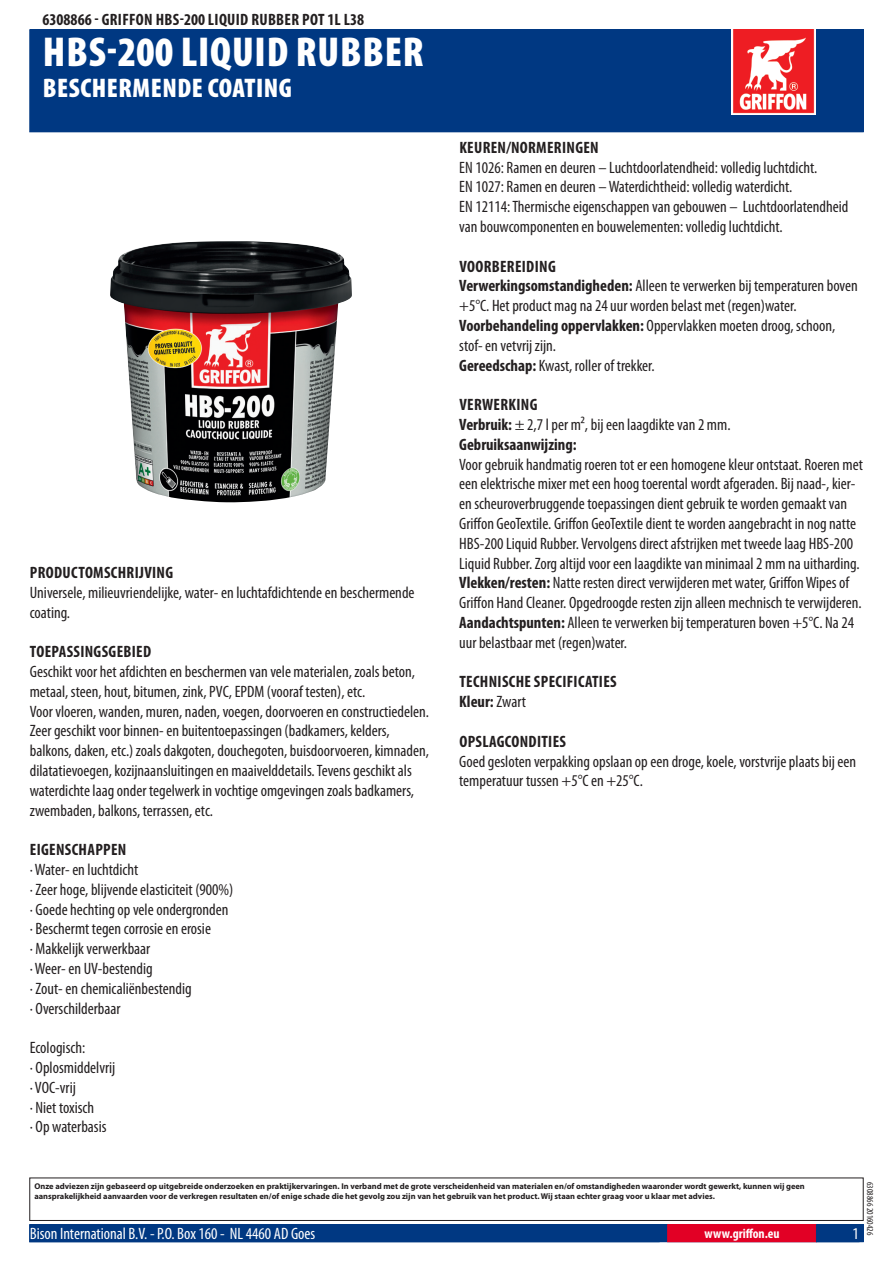
<style>
.page{position:relative;width:893px;height:1263px;background:#fff}
.page>*{position:absolute;margin:0;border:0;box-sizing:border-box;transform-origin:0 0}
.PageHeader{font:900 condensed 42px "Myriad Pro";letter-spacing:.02em;color:#fff}
.PageSubheader{font:900 condensed 27px "Myriad Pro";letter-spacing:.02em;color:#fff}
.Regular{font:condensed 16.5px/19.8px "Myriad Pro";color:#231f20}
.TOCItem{font:700 condensed 16.5px "Myriad Pro";letter-spacing:.02em;color:#231f20}
.ContactData{font:condensed 16.5px "Myriad Pro";color:#fff}
.Regular-2{font:700 condensed 16.5px "Myriad Pro";color:#231f20}
.URL{font:700 condensed 13.5px "Myriad Pro";color:#fff}
.Revisie{font:condensed 9px "Myriad Pro";color:#231f20}
.Disclaimer{font:700 8.4px/10.1px "Myriad Pro";color:#231f20}
.s1{font-weight:700}
.s2{font-weight:400}
</style>
<div class="page">
<div style="left:30px;top:30px;width:833px;height:102px;background:#003882"></div>
<img style="left:731px;top:30px;width:85px;height:85px">
<div style="left:29px;top:1177px;width:835px;height:44px;border:1px solid #231f20"></div>
<div style="left:30px;top:1225px;width:833px;height:17px;background:#003882"></div>
<div style="left:29px;top:1224px;width:835px;height:18px;border:1px solid #003882"></div>
<div style="left:668px;top:1225px;width:148px;height:17px;background:#e20025"></div>
<div style="left:667px;top:1224px;width:150px;height:18px;border:1px solid #e20025"></div>
<img style="left:110px;top:241px;width:242px;height:261px">
<p class="TOCItem" style="left:43px;top:9px;width:323px">6308866 - GRIFFON HBS-200 LIQUID RUBBER POT 1L L38</p>
<p class="PageHeader" style="left:43px;top:25px;width:379px">HBS-200 LIQUID RUBBER</p>
<p class="PageSubheader" style="left:43px;top:70px;width:251px">BESCHERMENDE COATING</p>
<p class="TOCItem" style="left:30px;top:562px;width:144px">PRODUCTOMSCHRIJVING</p>
<p class="Regular" style="left:30px;top:582px;width:386px">Universele, milieuvriendelijke, water- en luchtafdichtende en beschermende coating.</p>
<p class="TOCItem" style="left:30px;top:641px;width:123px">TOEPASSINGSGEBIED</p>
<p class="Regular" style="left:30px;top:661px;width:401px">Geschikt voor het afdichten en beschermen van vele materialen, zoals beton, metaal, steen, hout, bitumen, zink, PVC, EPDM (vooraf testen), etc.<br>Voor vloeren, wanden, muren, naden, voegen, doorvoeren en constructiedelen.<br>Zeer geschikt voor binnen- en buitentoepassingen (badkamers, kelders, balkons, daken, etc.) zoals dakgoten, douchegoten, buisdoorvoeren, kimnaden, dilatatievoegen, kozijnaansluitingen en maaivelddetails. Tevens geschikt als waterdichte laag onder tegelwerk in vochtige omgevingen zoals badkamers, zwembaden, balkons, terrassen, etc.</p>
<p class="TOCItem" style="left:30px;top:839px;width:98px">EIGENSCHAPPEN</p>
<p class="Regular" style="left:30px;top:859px;width:205px">· Water- en luchtdicht<br>· Zeer hoge, blijvende elasticiteit (900%) · Goede hechting op vele ondergronden · Beschermt tegen corrosie en erosie<br>· Makkelijk verwerkbaar<br>· Weer- en UV-bestendig<br>· Zout- en chemicaliënbestendig<br>· Overschilderbaar</p>
<p class="Regular" style="left:30px;top:1038px;width:87px">Ecologisch:<br>· Oplosmiddelvrij · VOC-vrij<br>· Niet toxisch<br>· Op waterbasis</p>
<p class="TOCItem" style="left:459px;top:137px;width:141px">KEUREN/NORMERINGEN</p>
<p class="Regular" style="left:459px;top:157px;width:391px">EN 1 026: Ramen en deuren – Luchtdoorlatendheid: volledig luchtdicht.<br>EN 1 027: Ramen en deuren – Waterdichtheid: volledig waterdicht.<br>EN 1 211 4: Thermische eigenschappen van gebouwen – Luchtdoorlatendheid van bouwcomponenten en bouwelementen: volledig luchtdicht.</p>
<p class="TOCItem" style="left:459px;top:256px;width:97px">VOORBEREIDING</p>
<p class="Regular" style="left:459px;top:276px;width:400px"><span class="s1">VERWERKINGSOMSTANDIGHEDEN:</span> Alleen te verwerken bij temperaturen boven +5°C. Het product mag na 24 uur worden belast met (regen)water.</p>
<p class="Regular" style="left:459px;top:315px;width:377px"><span class="s1">VOORBEHANDELING OPPERVLAKKEN:</span> Oppervlakken moeten droog, schoon, stof- en vetvrij zijn.</p>
<p class="Regular" style="left:459px;top:355px;width:197px"><span class="s1">GEREEDSCHAP:</span> Kwast, roller of trekker.</p>
<p class="TOCItem" style="left:459px;top:394px;width:79px">VERWERKING</p>
<p class="Regular" style="left:459px;top:414px;width:273px"><span class="s1">VERBRUIK:</span> ± 2,7 l per m², bij een laagdikte van 2 mm.</p>
<p class="Regular-2" style="left:459px;top:434px;width:119px">GEBRUIKSAANWIJZING:</p>
<p class="Regular" style="left:459px;top:454px;width:405px">Voor gebruik handmatig roeren tot er een homogene kleur ontstaat. Roeren met een elektrische mixer met een hoog toerental wordt afgeraden. Bij naad-, kier&shy;en scheuroverbruggende toepassingen dient gebruik te worden gemaakt van Griffon GeoTextile. Griffon GeoTextile dient te worden aangebracht in nog natte HBS-200 Liquid Rubber. Vervolgens direct afstrijken met tweede laag HBS-200<br>Liquid Rubber. Zorg altijd voor een laagdikte van minimaal 2 mm na uitharding.</p>
<p class="Regular" style="left:459px;top:573px;width:404px"><span class="s1">VLEKKEN/RESTEN:</span> Natte resten direct verwijderen met water, Griffon Wipes of<br>Griffon Hand Cleaner. Opgedroogde resten zijn alleen mechnisch te verwijderen.</p>
<p class="Regular" style="left:459px;top:612px;width:396px"><span class="s1">AANDACHTSPUNTEN:</span> Alleen te verwerken bij temperaturen boven +5°C. Na 24 uur belastbaar met (regen)water.</p>
<p class="TOCItem" style="left:459px;top:671px;width:158px">TECHNISCHE SPECIFICATIES</p>
<p class="Regular-2" style="left:459px;top:691px;width:68px">KLEUR: <span class="s2">Zwart</span></p>
<p class="TOCItem" style="left:459px;top:731px;width:9px">OPSL</p>
<p class="TOCItem" style="left:489px;top:731px;width:77px">AGCONDITIES</p>
<p class="Regular" style="left:459px;top:751px;width:398px">Goed gesloten verpakking opslaan op een droge, koele, vorstvrije plaats bij een temperatuur tussen +5°C en +25°C.</p>
<p class="Disclaimer" style="left:34px;top:1181px;width:772px">Onze adviezen zijn gebaseerd op uitgebreide onderzoeken en praktijkervaringen. In verband met de grote verscheidenheid van materialen en/of omstandigheden waaronder wordt gewerkt, kunnen wij geen aansprakelijkheid aanvaarden voor de verkregen resultaten en/of enige schade die het gevolg zou zijn van het gebruik van het product. Wij staan echter graag voor u klaar met advies.</p>
<p class="ContactData" style="left:30px;top:1224px;width:287px">Bison International B.V. - P.O. Box 1 60 - NL 4460 AD Goes</p>
<p class="URL" style="left:704px;top:1225px;width:77px">WWW.GRIFFON.EU</p>
<p class="Revisie" style="left:875px;top:1182px;width:55px;rotate:90deg">6308866 201 60426</p>
</div>
